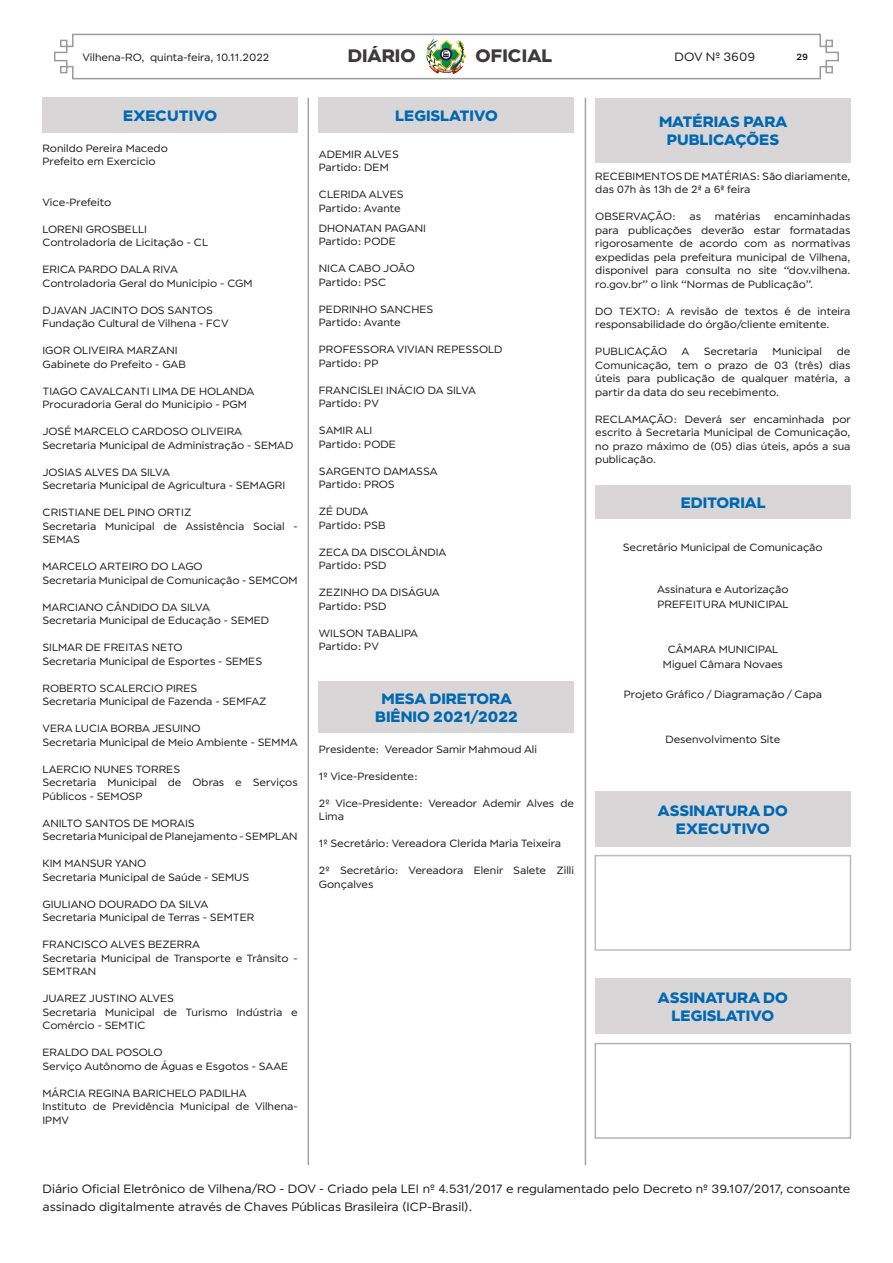
<style>
.page{position:relative;width:893px;height:1263px;background:#fff}
.page>*{position:absolute;margin:0;border:0;box-sizing:border-box;transform-origin:0 0}
.t1{font:700 18px "Modica";color:#3c3a3b}
.t2{font:700 15px/18px "Modica";color:#0068b1;text-align:center}
.t3{font:12px/18px "Modica";color:#231f20}
.t4{font:10.5px/13.5px "Modica";color:#231f20}
.t5{font:500 9px "Modica";color:#000}
</style>
<div class="page">
<svg style="left:54px;top:33px;width:785px;height:47px"></svg>
<img style="left:425px;top:37px;width:42px;height:38px">
<hr style="left:308px;top:98px;width:1px;height:1067px;background:#a4a3a3">
<hr style="left:585px;top:98px;width:1px;height:1067px;background:#a4a3a3">
<div style="left:43px;top:98px;width:255px;height:35px;background:#d9d6d7"></div>
<div style="left:319px;top:98px;width:255px;height:35px;background:#d9d6d7"></div>
<div style="left:319px;top:681px;width:255px;height:51px;background:#d9d6d7"></div>
<div style="left:595px;top:98px;width:255px;height:64px;background:#d9d6d7"></div>
<div style="left:595px;top:486px;width:255px;height:33px;background:#d9d6d7"></div>
<div style="left:595px;top:791px;width:255px;height:55px;background:#d9d6d7"></div>
<div style="left:595px;top:978px;width:255px;height:55px;background:#d9d6d7"></div>
<div style="left:595px;top:855px;width:256px;height:96px;border:2px solid #bdbbbb"></div>
<div style="left:595px;top:1043px;width:256px;height:96px;border:2px solid #aeb3b2"></div>
<p class="t4" style="left:82px;top:50px;width:189px">Vilhena-RO, quinta-feira, 10.11.2022</p>
<h1 class="t1" style="left:348px;top:44px;width:69px">DIÁRIO</h1>
<h1 class="t1" style="left:476px;top:44px;width:78px">OFICIAL</h1>
<h2 class="t2" style="left:123px;top:107px;width:95px">EXECUTIVO</h2>
<p class="t4" style="left:43px;top:141px;width:127px">Ronildo Pereira Macedo<br>Prefeito em Exercício</p>
<p class="t4" style="left:43px;top:195px;width:70px">Vice-Prefeito</p>
<p class="t4" style="left:43px;top:222px;width:167px">LORENI GROSBELLI<br>Controladoria de Licitação - CL</p>
<p class="t4" style="left:43px;top:263px;width:212px">ERICA PARDO DALA RIVA<br>Controladoria Geral do Município - CGM</p>
<p class="t4" style="left:43px;top:303px;width:188px">DJAVAN JACINTO DOS SANTOS<br>Fundação Cultural de Vilhena - FCV</p>
<p class="t4" style="left:43px;top:344px;width:145px">IGOR OLIVEIRA MARZANI<br>Gabinete do Prefeito - GAB</p>
<p class="t4" style="left:43px;top:384px;width:213px">TIAGO CAVALCANTI LIMA DE HOLANDA<br>Procuradoria Geral do Município - PGM</p>
<p class="t4" style="left:43px;top:425px;width:252px">JOSÉ MARCELO CARDOSO OLIVEIRA<br>Secretaria Municipal de Administração - SEMAD</p>
<p class="t4" style="left:43px;top:465px;width:244px">JOSIAS ALVES DA SILVA<br>Secretaria Municipal de Agricultura - SEMAGRI</p>
<p class="t4" style="left:43px;top:506px;width:257px">CRISTIANE DEL PINO ORTIZ<br>Secretaria Municipal de Assistência Social -<br>SEMAS</p>
<p class="t4" style="left:43px;top:560px;width:257px">MARCELO ARTEIRO DO LAGO<br>Secretaria Municipal de Comunicação - SEMCOM</p>
<p class="t4" style="left:43px;top:600px;width:228px">MARCIANO CÂNDIDO DA SILVA<br>Secretaria Municipal de Educação - SEMED</p>
<p class="t4" style="left:43px;top:641px;width:221px">SILMAR DE FREITAS NETO<br>Secretaria Municipal de Esportes - SEMES</p>
<p class="t4" style="left:43px;top:681px;width:226px">ROBERTO SCALERCIO PIRES<br>Secretaria Municipal de Fazenda - SEMFAZ</p>
<p class="t4" style="left:43px;top:722px;width:257px">VERA LUCIA BORBA JESUINO<br>Secretaria Municipal de Meio Ambiente - SEMMA</p>
<p class="t4" style="left:43px;top:762px;width:257px">LAERCIO NUNES TORRES<br>Secretaria Municipal de Obras e Serviços<br>Públicos - SEMOSP</p>
<p class="t4" style="left:43px;top:816px;width:257px">ANILTO SANTOS DE MORAIS<br>Secretaria Municipal de Planejamento - SEMPLAN</p>
<p class="t4" style="left:43px;top:857px;width:208px">KIM MANSUR YANO<br>Secretaria Municipal de Saúde - SEMUS</p>
<p class="t4" style="left:43px;top:897px;width:213px">GIULIANO DOURADO DA SILVA<br>Secretaria Municipal de Terras - SEMTER</p>
<p class="t4" style="left:43px;top:938px;width:257px">FRANCISCO ALVES BEZERRA<br>Secretaria Municipal de Transporte e Trânsito -<br>SEMTRAN</p>
<p class="t4" style="left:43px;top:992px;width:257px">JUAREZ JUSTINO ALVES<br>Secretaria Municipal de Turismo Indústria e<br>Comércio - SEMTIC</p>
<p class="t4" style="left:43px;top:1046px;width:247px">ERALDO DAL POSOLO<br>Serviço Autônomo de Águas e Esgotos - SAAE</p>
<p class="t4" style="left:43px;top:1086px;width:257px">MÁRCIA REGINA BARICHELO PADILHA<br>Instituto de Previdência Municipal de Vilhena-<br>IPMV</p>
<h2 class="t2" style="left:395px;top:107px;width:104px">LEGISLATIVO</h2>
<p class="t4" style="left:319px;top:147px;width:81px">ADEMIR ALVES<br>Partido: DEM</p>
<p class="t4" style="left:319px;top:188px;width:86px">CLERIDA ALVES<br>Partido: Avante</p>
<p class="t4" style="left:319px;top:221px;width:108px">DHONATAN PAGANI<br>Partido: PODE</p>
<p class="t4" style="left:319px;top:262px;width:97px">NICA CABO JOÃO<br>Partido: PSC</p>
<p class="t4" style="left:319px;top:302px;width:116px">PEDRINHO SANCHES<br>Partido: Avante</p>
<p class="t4" style="left:319px;top:343px;width:185px">PROFESSORA VIVIAN REPESSOLD<br>Partido: PP</p>
<p class="t4" style="left:319px;top:383px;width:159px">FRANCISLEI INÁCIO DA SILVA<br>Partido: PV</p>
<p class="t4" style="left:319px;top:424px;width:78px">SAMIR ALI<br>Partido: PODE</p>
<p class="t4" style="left:319px;top:464px;width:120px">SARGENTO DAMASSA<br>Partido: PROS</p>
<p class="t4" style="left:319px;top:505px;width:68px">ZÉ DUDA<br>Partido: PSB</p>
<p class="t4" style="left:319px;top:545px;width:129px">ZECA DA DISCOLÂNDIA<br>Partido: PSD</p>
<p class="t4" style="left:319px;top:586px;width:122px">ZEZINHO DA DISÁGUA<br>Partido: PSD</p>
<p class="t4" style="left:319px;top:626px;width:101px">WILSON TABALIPA<br>Partido: PV</p>
<h2 class="t2" style="left:375px;top:689px;width:144px">MESA DIRETORA<br>BIÊNIO 2021/2022</h2>
<p class="t4" style="left:319px;top:742px;width:220px">Presidente: Vereador Samir Mahmoud Ali</p>
<p class="t4" style="left:319px;top:769px;width:100px">1º Vice-Presidente:</p>
<p class="t4" style="left:319px;top:796px;width:257px">2º Vice-Presidente: Vereador Ademir Alves de<br>Lima</p>
<p class="t4" style="left:319px;top:837px;width:244px">1º Secretário: Vereadora Clerida Maria Teixeira</p>
<p class="t4" style="left:319px;top:864px;width:257px">2º Secretário: Vereadora Elenir Salete Zilli<br>Gonçalves</p>
<p class="t3" style="left:675px;top:48px;width:82px">DOV Nº 3609</p>
<p class="t5" style="left:796px;top:51px;width:13px">29</p>
<h2 class="t2" style="left:659px;top:112px;width:130px">MATÉRIAS PARA<br>PUBLICAÇÕES</h2>
<p class="t4" style="left:595px;top:169px;width:257px">RECEBIMENTOS DE MATÉRIAS: São diariamente, das 07h às 13h de 2ª a 6ª feira</p>
<p class="t4" style="left:595px;top:210px;width:82px">OBSERVAÇÃO:</p>
<p class="t4" style="left:689px;top:210px;width:13px">as</p>
<p class="t4" style="left:715px;top:210px;width:47px">matérias</p>
<p class="t4" style="left:595px;top:210px;width:257px;text-align:justify;text-indent:179px">encaminhadas para publicações deverão estar formatadas rigorosamente de acordo com as normativas expedidas pela prefeitura municipal de Vilhena, disponível para consulta no site “dov.vilhena. ro.gov.br” o link “Normas de Publicação”.</p>
<p class="t4" style="left:595px;top:304px;width:257px">DO TEXTO: A revisão de textos é de inteira responsabilidade do órgão/cliente emitente.</p>
<p class="t4" style="left:595px;top:345px;width:73px">PUBLICAÇÃO</p>
<p class="t4" style="left:682px;top:345px;width:9px">A</p>
<p class="t4" style="left:704px;top:345px;width:55px">Secretaria</p>
<p class="t4" style="left:773px;top:345px;width:51px">Municipal</p>
<p class="t4" style="left:595px;top:345px;width:257px;text-align:justify;text-indent:241px">de Comunicação, tem o prazo de 03 (três) dias úteis para publicação de qualquer matéria, a partir da data do seu recebimento.</p>
<p class="t4" style="left:595px;top:412px;width:257px;text-align:justify">RECLAMAÇÃO: Deverá ser encaminhada por escrito à Secretaria Municipal de Comunicação, no prazo máximo de (05) dias úteis, após a sua publicação.</p>
<h2 class="t2" style="left:681px;top:493px;width:87px">EDITORIAL</h2>
<p class="t4" style="left:623px;top:540px;width:201px">Secretário Municipal de Comunicação</p>
<p class="t4" style="left:657px;top:582px;width:133px;line-height:15px">Assinatura e Autorização<br>PREFEITURA MUNICIPAL</p>
<p class="t4" style="left:663px;top:642px;width:121px;line-height:15px;text-align:center">CÂMARA MUNICIPAL<br>Miguel Câmara Novaes</p>
<p class="t4" style="left:624px;top:687px;width:200px">Projeto Gráfico / Diagramação / Capa</p>
<p class="t4" style="left:665px;top:732px;width:116px">Desenvolvimento Site</p>
<h2 class="t2" style="left:658px;top:801px;width:131px">ASSINATURA DO<br>EXECUTIVO</h2>
<h2 class="t2" style="left:658px;top:988px;width:131px">ASSINATURA DO<br>LEGISLATIVO</h2>
<p class="t3" style="left:43px;top:1179px;width:809px">Diário Oficial Eletrônico de Vilhena/RO - DOV - Criado pela LEI nº 4.531/2017 e regulamentado pelo Decreto nº 39.107/2017, consoante assinado digitalmente através de Chaves Públicas Brasileira (ICP-Brasil).</p>
</div>
